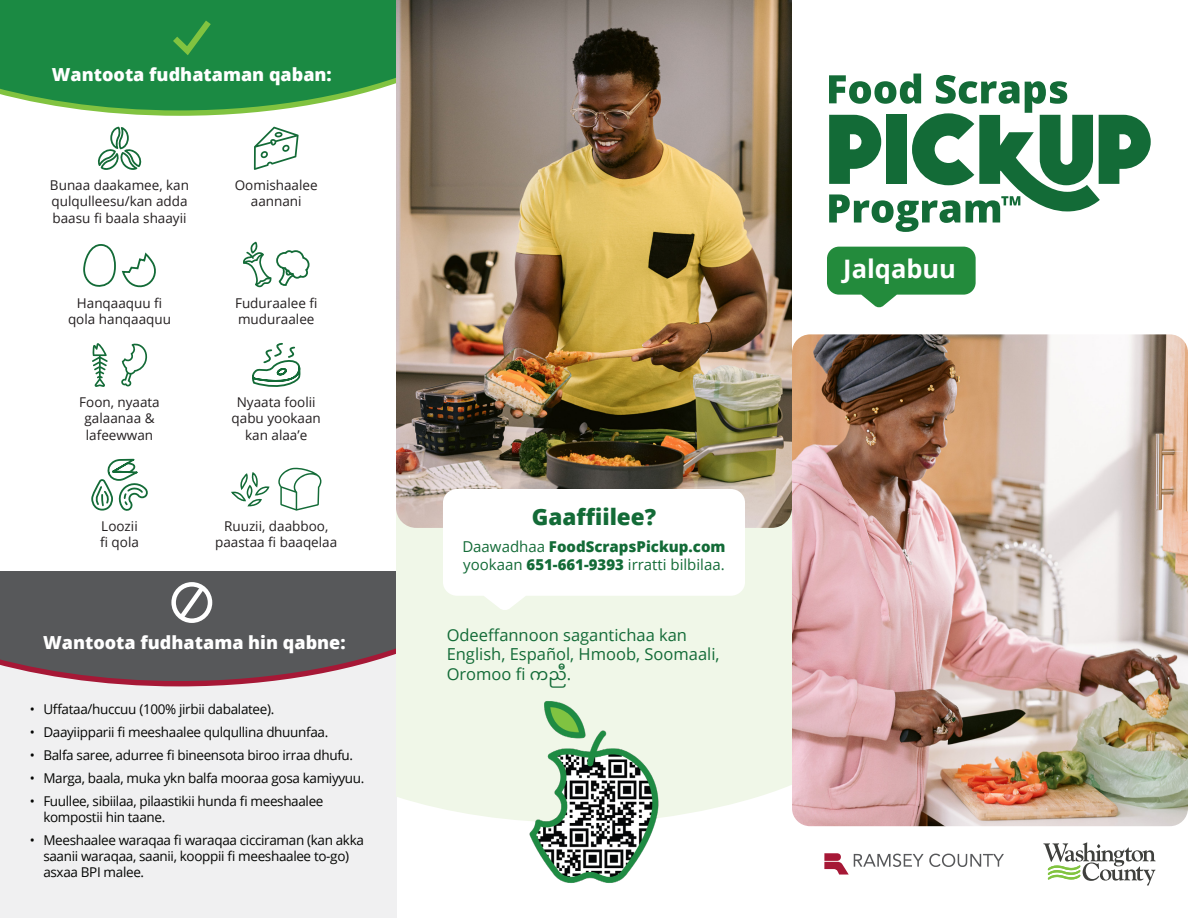
<style>
.page{position:relative;width:1188px;height:918px;background:#fff}
.page>*{position:absolute;margin:0;border:0;box-sizing:border-box;transform-origin:0 0}
.t1{font:700 25.5px "Open Sans";color:#fff}
.t2{font:800 22.5px "Open Sans";color:#136b37}
.t3{font:800 18px "Open Sans";color:#fff}
.t4{font:16.5px/19.8px "Open Sans";color:#136b37}
.t5{font:15px/18px "Open Sans";color:#136b37}
.t6{font:13.5px/16.2px "Open Sans";letter-spacing:-.025em;color:#040503}
.t7{font:13.5px/16.2px "Open Sans";color:#231f20;text-align:center}
.s1{font-weight:800}
.s2{font-family:"Noto Sans Myanmar"}
</style>
<div class="page">
<div style="left:0;top:571px;width:396px;height:347px;background:#f0f0f1"></div>
<svg style="left:88px;top:681px;width:184px;height:5px"></svg>
<svg style="left:0;top:571px;width:396px;height:110px;fill:#57585a"></svg>
<div style="left:396px;top:528px;width:396px;height:297px;background:#f0f7e8"></div>
<svg style="left:85px;top:110px;width:190px;height:6px"></svg>
<svg style="left:0;top:0;width:396px;height:110px;fill:#1b8a43"></svg>
<img style="left:396px;top:0;width:396px;height:528px">
<svg style="left:443px;top:489px;width:302px;height:122px"></svg>
<img style="left:792px;top:334px;width:396px;height:492px">
<svg style="left:824px;top:853px;width:180px;height:22px"></svg>
<svg style="left:1043px;top:842px;width:113px;height:43px"></svg>
<svg style="left:829px;top:74px;width:322px;height:158px"></svg>
<svg style="left:827px;top:247px;width:149px;height:61px"></svg>
<svg style="left:175px;top:581px;width:34px;height:43px"></svg>
<div style="left:171px;top:582px;width:41px;height:41px;border:4px solid #fff;border-radius:50%"></div>
<svg style="left:167px;top:14px;width:50px;height:46px"></svg>
<svg style="left:92px;top:343px;width:16px;height:44px"></svg>
<svg style="left:121px;top:343px;width:27px;height:44px"></svg>
<svg style="left:252px;top:342px;width:49px;height:45px"></svg>
<svg style="left:254px;top:127px;width:45px;height:43px"></svg>
<svg style="left:98px;top:127px;width:44px;height:43px"></svg>
<svg style="left:243px;top:242px;width:67px;height:45px"></svg>
<svg style="left:83px;top:244px;width:73px;height:44px"></svg>
<svg style="left:91px;top:458px;width:57px;height:53px"></svg>
<svg style="left:278px;top:468px;width:44px;height:43px"></svg>
<svg style="left:231px;top:473px;width:39px;height:34px"></svg>
<img style="left:521px;top:693px;width:146px;height:190px">
<p class="t3" style="left:52px;top:61px;width:281px">Wantoota fudhataman qaban:</p>
<p class="t7" style="left:50px;top:177px;width:141px;text-align:justify">Bunaa daakamee, kan qulqulleesu/kan adda baasu fi baala shaayii</p>
<p class="t7" style="left:68px;top:294px;width:105px">Hanqaaquu fi qola hanqaaquu</p>
<p class="t7" style="left:235px;top:177px;width:84px">Oomishaalee aannani</p>
<p class="t7" style="left:235px;top:294px;width:84px;text-align:left">Fuduraalee fi muduraalee</p>
<p class="t7" style="left:79px;top:394px;width:82px">Foon, nyaata galaanaa &amp; lafeewwan</p>
<p class="t7" style="left:232px;top:394px;width:91px">Nyaata foolii qabu yookaan kan alaa’e</p>
<p class="t7" style="left:100px;top:518px;width:40px;text-align:left">Loozii fi qola</p>
<p class="t7" style="left:215px;top:518px;width:124px">Ruuzii, daabboo, paastaa fi baaqelaa</p>
<p class="t3" style="left:43px;top:629px;width:304px">Wantoota fudhatama hin qabne:</p>
<p class="t6" style="left:30px;top:701px;width:246px">• Uffataa/huccuu (100% jirbii dabalatee).</p>
<p class="t6" style="left:30px;top:724px;width:300px">• Daayiipparii fi meeshaalee qulqullina dhuunfaa.</p>
<p class="t6" style="left:30px;top:746px;width:325px">• Balfa saree, adurree fi bineensota biroo irraa dhufu.</p>
<p class="t6" style="left:30px;top:769px;width:336px">• Marga, baala, muka ykn balfa mooraa gosa kamiyyuu.</p>
<p class="t6" style="left:43px;top:792px;width:282px;text-indent:-14px">• Fuullee, sibiilaa, pilaastikii hunda fi meeshaalee kompostii hin taane.</p>
<p class="t6" style="left:43px;top:832px;width:322px;text-indent:-14px">• Meeshaalee waraqaa fi waraqaa cicciraman (kan akka saanii waraqaa, saanii, kooppii fi meeshaalee to-go) asxaa BPI malee.</p>
<p class="t2" style="left:532px;top:500px;width:126px">Gaaffiilee?</p>
<p class="t5" style="left:462px;top:538px;width:265px">Daawadhaa <span class="s1">FoodScrapsPickup.com </span>yookaan <span class="s1">651-661-9393</span> irratti bilbilaa.</p>
<p class="t4" style="left:447px;top:624px;width:274px">Odeeffannoon sagantichaa kan<br>English, Español, Hmoob, Soomaali,<br>Oromoo fi <span class="s2">ကညီ</span>.</p>
<p class="t1" style="left:843px;top:251px;width:114px">Jalqabuu</p>
</div>
